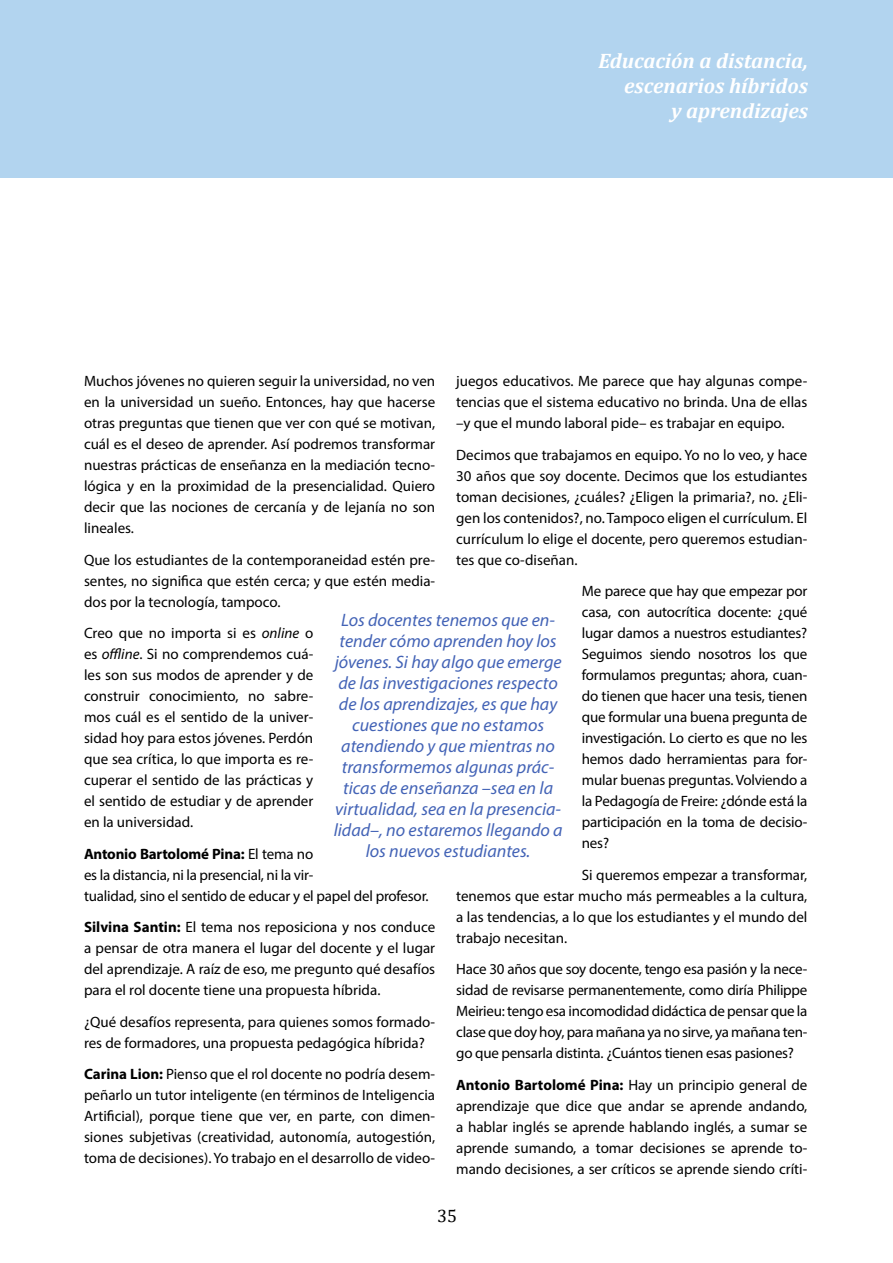
<style>
.page{position:relative;width:893px;height:1263px;background:#fff}
.page>*{position:absolute;margin:0;border:0;box-sizing:border-box;transform-origin:0 0}
.t1{font:italic 700 21px/25.2px "Cambria";color:#fff;text-align:right}
.t2{font:italic 18px/21px "Myriad Pro";color:#4363b6;text-align:center}
.t3{font:18px "Cambria";color:#000}
.t4{font:15px/21px "Myriad Pro";color:#000;text-align:justify}
.s1{font-style:italic}
.s2{font-weight:700}
</style>
<div class="page">
<div style="left:0;top:0;width:893px;height:177px;background:#b2d4ef"></div>
<h1 class="t1" style="left:598px;top:47px;width:211px">Educación a distancia, escenarios híbridos<br>y aprendizajes</h1>
<p class="t4" style="left:84px;top:370px;width:353px">Muchos jóvenes no quieren seguir la universidad, no ven en la universidad un sueño. Entonces, hay que hacerse otras preguntas que tienen que ver con qué se motivan, cuál es el deseo de aprender. Así podremos transformar nuestras prácticas de enseñanza en la mediación tecno&shy;lógica y en la proximidad de la presencialidad. Quiero decir que las nociones de cercanía y de lejanía no son lineales.</p>
<p class="t4" style="left:84px;top:549px;width:353px">Que los estudiantes de la contemporaneidad estén pre&shy;sentes, no significa que estén cerca; y que estén media&shy;dos por la tecnología, tampoco.</p>
<p class="t4" style="left:84px;top:622px;width:231px">Creo que no importa si es <span class="s1">online</span> o es <span class="s1">offline</span>. Si no comprendemos cuá&shy;les son sus modos de aprender y de construir conocimiento, no sabre&shy;mos cuál es el sentido de la univer&shy;sidad hoy para estos jóvenes. Perdón que sea crítica, lo que importa es re&shy;cuperar el sentido de las prácticas y el sentido de estudiar y de aprender en la universidad.</p>
<p class="t4" style="left:84px;top:843px;width:346px;text-align:left"><span class="s2">Antonio Bartolomé Pina:</span> El tema no<br>es la distancia, ni la presencial, ni la vir-<br>tualidad, sino el sentido de educar y el papel del profesor.</p>
<p class="t4" style="left:84px;top:916px;width:353px"><span class="s2">Silvina Santin:</span> El tema nos reposiciona y nos conduce a pensar de otra manera el lugar del docente y el lugar del aprendizaje. A raíz de eso, me pregunto qué desafíos para el rol docente tiene una propuesta híbrida.</p>
<p class="t4" style="left:84px;top:1011px;width:353px">¿Qué desafíos representa, para quienes somos formado&shy;res de formadores, una propuesta pedagógica híbrida?</p>
<p class="t4" style="left:84px;top:1063px;width:353px"><span class="s2">Carina Lion:</span> Pienso que el rol docente no podría desem&shy;peñarlo un tutor inteligente (en términos de Inteligencia Artificial), porque tiene que ver, en parte, con dimen&shy;siones subjetivas (creatividad, autonomía, autogestión, toma de decisiones). Yo trabajo en el desarrollo de video-</p>
<p class="t4" style="left:456px;top:370px;width:353px">juegos educativos. Me parece que hay algunas compe&shy;tencias que el sistema educativo no brinda. Una de ellas –y que el mundo laboral pide– es trabajar en equipo.</p>
<p class="t4" style="left:456px;top:444px;width:353px">Decimos que trabajamos en equipo. Yo no lo veo, y hace 30 años que soy docente. Decimos que los estudiantes toman decisiones, ¿cuáles? ¿Eligen la primaria?, no. ¿Eli&shy;gen los contenidos?, no. Tampoco eligen el currículum. El currículum lo elige el docente, pero queremos estudian&shy;tes que co-diseñan.</p>
<p class="t4" style="left:582px;top:580px;width:227px">Me parece que hay que empezar por casa, con autocrítica docente: ¿qué lugar damos a nuestros estudiantes?<br>Seguimos siendo nosotros los que formulamos preguntas; ahora, cuan&shy;do tienen que hacer una tesis, tienen que formular una buena pregunta de investigación. Lo cierto es que no les hemos dado herramientas para for&shy;mular buenas preguntas. Volviendo a la Pedagogía de Freire: ¿dónde está la participación en la toma de decisio&shy;nes?</p>
<p class="t4" style="left:456px;top:864px;width:353px;text-indent:126px">Si queremos empezar a transformar, tenemos que estar mucho más permeables a la cultura, a las tendencias, a lo que los estudiantes y el mundo del trabajo necesitan.</p>
<p class="t4" style="left:456px;top:958px;width:353px">Hace 30 años que soy docente, tengo esa pasión y la nece&shy;sidad de revisarse permanentemente, como diría Philippe Meirieu: tengo esa incomodidad didáctica de pensar que la clase que doy hoy, para mañana ya no sirve, ya mañana ten&shy;go que pensarla distinta. ¿Cuántos tienen esas pasiones?</p>
<p class="t4" style="left:456px;top:1074px;width:353px"><span class="s2">Antonio Bartolomé Pina:</span> Hay un principio general de aprendizaje que dice que andar se aprende andando, a hablar inglés se aprende hablando inglés, a sumar se aprende sumando, a tomar decisiones se aprende to&shy;mando decisiones, a ser críticos se aprende siendo críti-</p>
<p class="t2" style="left:334px;top:609px;width:230px">Los docentes tenemos que en&shy;tender cómo aprenden hoy los jóvenes. Si hay algo que emerge de las investigaciones respecto de los aprendizajes, es que hay cuestiones que no estamos atendiendo y que mientras no transformemos algunas prác&shy;ticas de enseñanza –sea en la virtualidad, sea en la presencia&shy;lidad–, no estaremos llegando a los nuevos estudiantes.</p>
<p class="t3" style="left:437px;top:1205px;width:21px">35</p>
</div>
